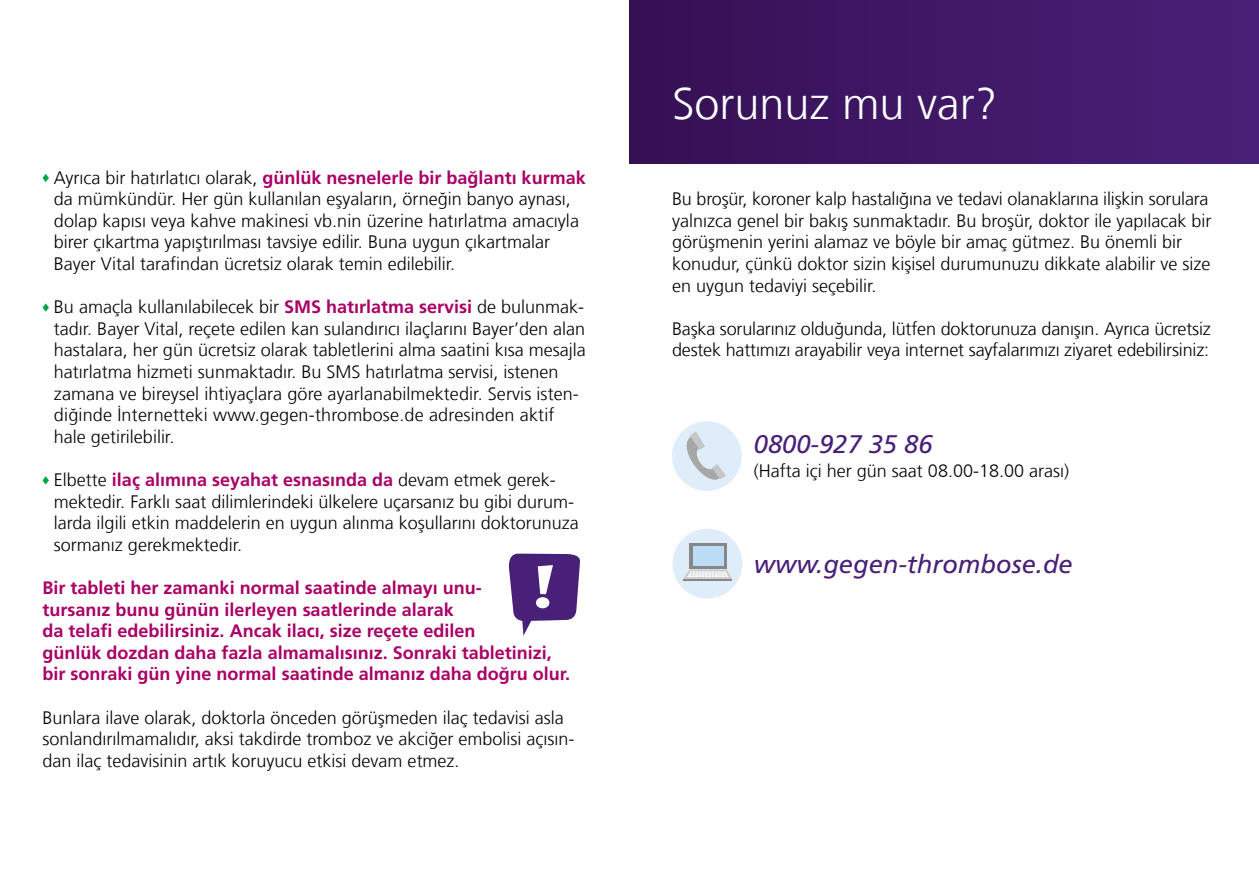
<style>
.page{position:relative;width:1259px;height:893px;background:#fff}
.page>*{position:absolute;margin:0;border:0;box-sizing:border-box;transform-origin:0 0}
.t1{font:300 45px "Frutiger LT Com";color:#fff}
.t2{font:italic 25.5px "Frutiger LT";color:#492078}
.t3{font:300 18px/21.6px "Frutiger LT Com";color:#000}
.t4{font:700 18px/21.6px "Frutiger LT Com";color:#a90065}
.s1{font-weight:700;color:#a90065}
</style>
<div class="page">
<svg style="left:43px;top:174px;width:6px;height:8px"></svg>
<svg style="left:43px;top:303px;width:6px;height:9px"></svg>
<svg style="left:43px;top:476px;width:6px;height:8px"></svg>
<svg style="left:509px;top:553px;width:71px;height:83px"></svg>
<div style="left:629px;top:0;width:630px;height:163px;background:linear-gradient(to right,#351054,#492078)"></div>
<div style="left:672px;top:529px;width:70px;height:69px;background:#dfedfa;border-radius:50%"></div>
<div style="left:690px;top:543px;width:37px;height:26px;background:#878786"></div>
<div style="left:693px;top:546px;width:30px;height:20px;background:#bcdbf4"></div>
<hr style="left:683px;top:579px;width:48px;height:1px;background:#878786">
<svg style="left:683px;top:570px;width:48px;height:9px"></svg>
<div style="left:672px;top:421px;width:70px;height:70px;background:#dfedfa;border-radius:50%"></div>
<svg style="left:673px;top:431px;width:53px;height:58px"></svg>
<p class="t3" style="left:54px;top:167px;width:533px">Ayrıca bir hatırlatıcı olarak, <span class="s1">günlük nesnelerle bir bağlantı kurmak </span>da mümkündür. Her gün kullanılan eşyaların, örneğin banyo aynası, dolap kapısı veya kahve makinesi vb.nin üzerine hatırlatma amacıyla birer çıkartma yapıştırılması tavsiye edilir. Buna uygun çıkartmalar Bayer Vital tarafindan ücretsiz olarak temin edilebilir.</p>
<p class="t3" style="left:54px;top:296px;width:533px">Bu amaçla kullanılabilecek bir <span class="s1">SMS hatırlatma servisi</span> de bulunmak&shy;tadır. Bayer Vital, reçete edilen kan sulandırıcı ilaçlarını Bayer’den alan hastalara, her gün ücretsiz olarak tabletlerini alma saatini kısa mesajla hatırlatma hizmeti sunmaktadır. Bu SMS hatırlatma servisi, istenen zamana ve bireysel ihtiyaçlara göre ayarlanabilmektedir. Servis isten&shy;diğinde İnternetteki www.gegen-thrombose.de adresinden aktif hale getirilebilir.</p>
<p class="t3" style="left:54px;top:469px;width:526px">Elbette <span class="s1">ilaç alımına seyahat esnasında da</span> devam etmek gerek&shy;mektedir. Farklı saat dilimlerindeki ülkelere uçarsanız bu gibi durum&shy;larda ilgili etkin maddelerin en uygun alınma koşullarını doktorunuza sormanız gerekmektedir.</p>
<p class="t4" style="left:43px;top:577px;width:529px">Bir tableti her zamanki normal saatinde almayı unu-<br>tursanız bunu günün ilerleyen saatlerinde alarak<br>da telafi edebilirsiniz. Ancak ilacı, size reçete edilen<br>günlük dozdan daha fazla almamalısınız. Sonraki tabletinizi, bir sonraki gün yine normal saatinde almanız daha doğru olur.</p>
<p class="t3" style="left:43px;top:707px;width:533px">Bunlara ilave olarak, doktorla önceden görüşmeden ilaç tedavisi asla sonlandırılmamalıdır, aksi takdirde tromboz ve akciğer embolisi açısın&shy;dan ilaç tedavisinin artık koruyucu etkisi devam etmez.</p>
<h1 class="t1" style="left:672px;top:77px;width:327px">Sorunuz mu var?</h1>
<p class="t3" style="left:672px;top:188px;width:541px">Bu broşür, koroner kalp hastalığına ve tedavi olanaklarına ilişkin sorulara yalnızca genel bir bakış sunmaktadır. Bu broşür, doktor ile yapılacak bir görüşmenin yerini alamaz ve böyle bir amaç gütmez. Bu önemli bir konudur, çünkü doktor sizin kişisel durumunuzu dikkate alabilir ve size en uygun tedaviyi seçebilir.</p>
<p class="t3" style="left:672px;top:318px;width:540px">Başka sorularınız olduğunda, lütfen doktorunuza danışın. Ayrıca ücretsiz destek hattımızı arayabilir veya internet sayfalarımızı ziyaret edebilirsiniz:</p>
<h2 class="t2" style="left:754px;top:430px;width:180px">0800-927 35 86</h2>
<p class="t3" style="left:754px;top:460px;width:317px">(Hafta içi her gün saat 08.00-18.00 arası)</p>
<h2 class="t2" style="left:754px;top:549px;width:320px">www.gegen-thrombose.de</h2>
</div>
